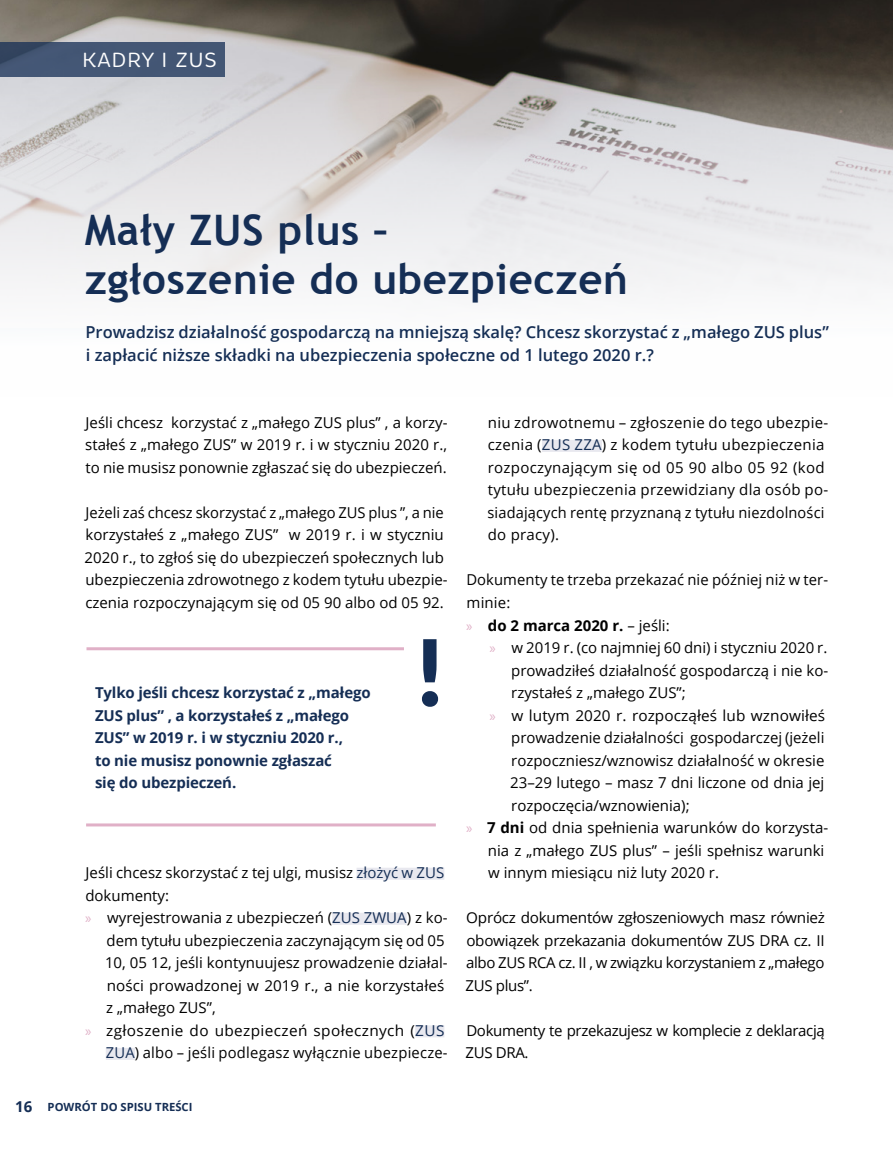
<style>
.page{position:relative;width:893px;height:1149px;background:#fff}
.page>*{position:absolute;margin:0;border:0;box-sizing:border-box;transform-origin:0 0}
.t1{font:700 42px/48px "Trebuchet MS";letter-spacing:.015em;color:#152e55}
.t2{font:21px "Brevia";letter-spacing:.025em;color:#fff}
.t3{font:600 16.5px/22.5px "Open Sans";color:#152e55}
.t4{font:15px/22.5px "Open Sans";color:#000;text-align:justify}
.t5{font:15px/22.5px "Open Sans";letter-spacing:.02em;color:#000}
.t6{font:700 15px/22.5px "Open Sans";letter-spacing:-.01em;color:#152e55}
.t7{font:15px/22.5px "Open Sans";letter-spacing:-.02em;color:#000}
.t8{font:15px "Open Sans";letter-spacing:.025em;color:#000}
.t9{font:700 11.25px "Open Sans";color:#152e55}
.s1{color:#152e55}
.s2{font-family:"Myriad Pro";color:#e0b0c7}
.s3{font-size:15px}
.s4{font-weight:700}
</style>
<div class="page">
<img style="left:0;top:0;width:893px;height:293px">
<svg style="left:0;top:42px;width:225px;height:34px;fill:#445675"></svg>
<div style="left:542px;top:440px;width:60px;height:12px;background:#e8e8ef"></div>
<hr style="left:86px;top:823px;width:350px;height:3px;background:#e0b0c7">
<hr style="left:87px;top:647px;width:317px;height:3px;background:#e0b0c7">
<svg style="left:422px;top:639px;width:16px;height:67px"></svg>
<div style="left:356px;top:867px;width:88px;height:12px;background:#e8e8ef"></div>
<div style="left:332px;top:912px;width:75px;height:12px;background:#e8e8ef"></div>
<div style="left:415px;top:1025px;width:29px;height:12px;background:#e8e8ef"></div>
<div style="left:106px;top:1047px;width:29px;height:12px;background:#e8e8ef"></div>
<h2 class="t2" style="left:82px;top:47px;width:136px">KADRY I ZUS</h2>
<h1 class="t1" style="left:85px;top:206px;width:545px">Mały ZUS plus –<br>zgłoszenie do ubezpieczeń</h1>
<p class="t3" style="left:85px;top:320px;width:745px">Prowadzisz działalność gospodarczą na mniejszą skalę? Chcesz skorzystać z „małego ZUS plus” i zapłacić niższe składki na ubezpieczenia społeczne od 1 lutego 2020 r.?</p>
<p class="t4" style="left:85px;top:410px;width:364px">Jeśli chcesz korzystać z „małego ZUS plus” , a korzy&shy;stałeś z „małego ZUS” w 2019 r. i w styczniu 2020 r., to nie musisz ponownie zgłaszać się do ubezpieczeń.</p>
<p class="t4" style="left:85px;top:500px;width:364px;text-align:left">Jeżeli zaś chcesz skorzystać z „małego ZUS plus ”, a nie korzystałeś z „małego ZUS” w 2019 r. i w styczniu 2020 r., to zgłoś się do ubezpieczeń społecznych lub ubezpieczenia zdrowotnego z kodem tytułu ubezpie&shy;czenia rozpoczynającym się od 05 90 albo od 05 92.</p>
<p class="t6" style="left:95px;top:680px;width:277px">Tylko jeśli chcesz korzystać z „małego<br>ZUS plus” , a korzystałeś z „małego<br>ZUS” w 2019 r. i w styczniu 2020 r.,<br>to nie musisz ponownie zgłaszać<br>się do ubezpieczeń.</p>
<p class="t4" style="left:86px;top:860px;width:360px">Jeśli chcesz skorzystać z tej ulgi, musisz <span class="s1">złożyć w ZUS</span></p>
<p class="t4" style="left:85px;top:883px;width:85px">dokumenty:</p>
<p class="t4" style="left:85px;top:905px;width:364px"><span class="s2">»</span> wyrejestrowania z ubezpieczeń (<span class="s1">ZUS ZWUA</span>) z ko-</p>
<p class="t4" style="left:107px;top:928px;width:339px">dem tytułu ubezpieczenia zaczynającym się od 05</p>
<p class="t4" style="left:105px;top:950px;width:344px">10, 05 12, jeśli kontynuujesz prowadzenie działal-</p>
<p class="t4" style="left:107px;top:973px;width:339px">ności prowadzonej w 2019 r., a nie korzystałeś</p>
<p class="t4" style="left:106px;top:995px;width:111px">z „małego ZUS”,</p>
<p class="t8" style="left:85px;top:1019px;width:361px"><span class="s2">»</span> zgłoszenie do ubezpieczeń społecznych (<span class="s1">ZUS</span></p>
<p class="t4" style="left:106px;top:1040px;width:343px"><span class="s1">ZUA</span>) albo – jeśli podlegasz wyłącznie ubezpiecze-</p>
<p class="t9" style="left:15px;top:1098px;width:179px"><span class="s3">16</span> POWRÓT DO SPISU TREŚCI</p>
<p class="t5" style="left:487px;top:410px;width:342px">niu zdrowotnemu – zgłoszenie do tego ubezpie&shy;czenia (<span class="s1">ZUS ZZA</span>) z kodem tytułu ubezpieczenia rozpoczynającym się od 05 90 albo 05 92 (kod tytułu ubezpieczenia przewidziany dla osób po&shy;siadających rentę przyznaną z tytułu niezdolności do pracy).</p>
<p class="t4" style="left:466px;top:568px;width:364px;text-align:left">Dokumenty te trzeba przekazać nie później niż w ter&shy;minie:<br><span class="s2">»</span> <span class="s4">do 2 marca 2020 r.</span> – jeśli:</p>
<p class="t4" style="left:489px;top:635px;width:339px"><span class="s2">»</span> w 2019 r. (co najmniej 60 dni) i styczniu 2020 r.</p>
<p class="t4" style="left:511px;top:658px;width:319px">prowadziłeś działalność gospodarczą i nie ko-</p>
<p class="t4" style="left:511px;top:680px;width:176px">rzystałeś z „małego ZUS”;</p>
<p class="t4" style="left:489px;top:703px;width:337px"><span class="s2">»</span> w lutym 2020 r. rozpocząłeś lub wznowiłeś</p>
<p class="t4" style="left:511px;top:725px;width:315px">prowadzenie działalności gospodarczej (jeżeli</p>
<p class="t4" style="left:511px;top:748px;width:315px">rozpoczniesz/wznowisz działalność w okresie</p>
<p class="t4" style="left:510px;top:770px;width:316px">23–29 lutego – masz 7 dni liczone od dnia jej</p>
<p class="t4" style="left:511px;top:793px;width:180px">rozpoczęcia/wznowienia);</p>
<p class="t4" style="left:466px;top:815px;width:364px"><span class="s2">»</span> <span class="s4">7 dni</span> od dnia spełnienia warunków do korzysta-</p>
<p class="t4" style="left:488px;top:838px;width:338px">nia z „małego ZUS plus” – jeśli spełnisz warunki</p>
<p class="t4" style="left:488px;top:860px;width:232px">w innym miesiącu niż luty 2020 r.</p>
<p class="t4" style="left:466px;top:905px;width:361px">Oprócz dokumentów zgłoszeniowych masz również obowiązek przekazania dokumentów ZUS DRA cz. II albo ZUS RCA cz. II , w związku korzystaniem z „małego ZUS plus”.</p>
<p class="t7" style="left:466px;top:1018px;width:361px">Dokumenty te przekazujesz w komplecie z deklaracją<br>ZUS DRA.</p>
</div>
